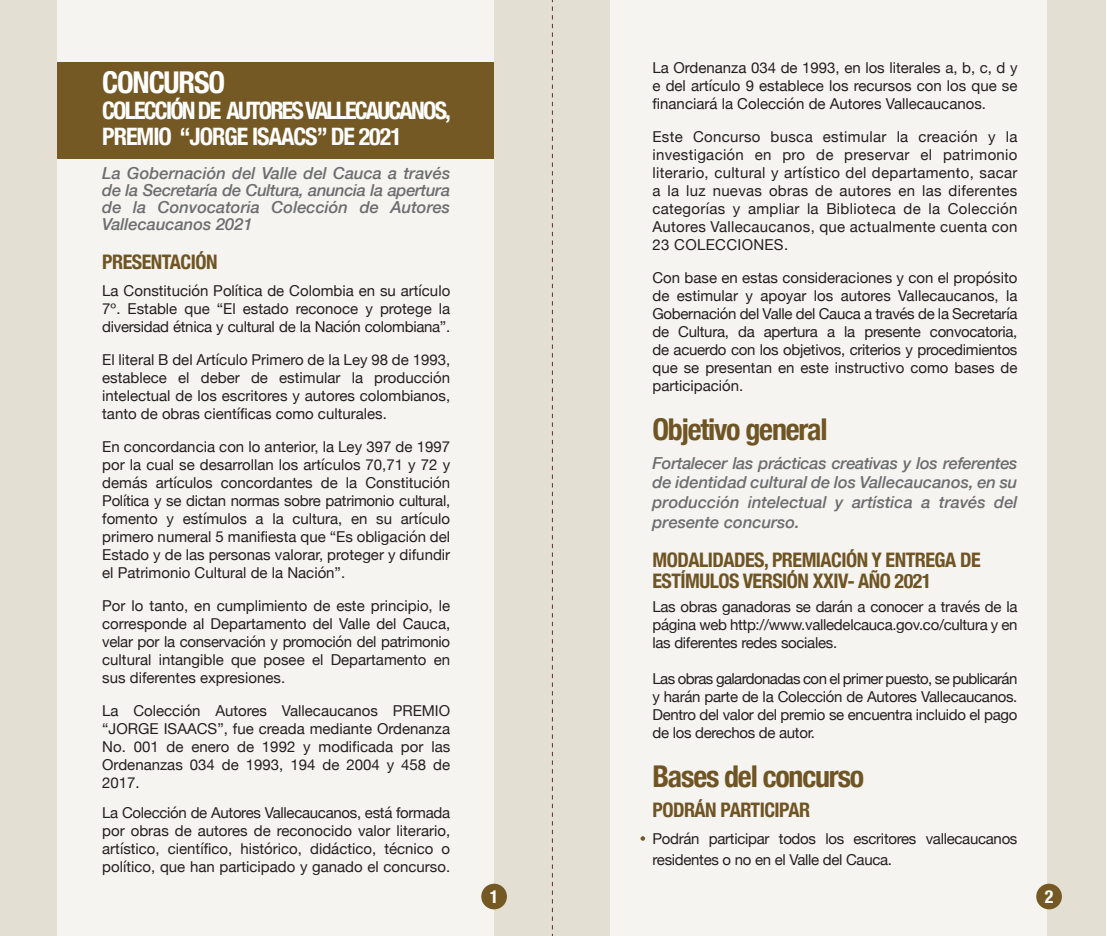
<style>
.page{position:relative;width:1107px;height:936px;background:#fff}
.page>*{position:absolute;margin:0;border:0;box-sizing:border-box;transform-origin:0 0}
.t1{font:700 condensed 30px "Helvetica Neue";letter-spacing:-.04em;color:#6f5524}
.t2{font:700 condensed 30px "Helvetica Neue";letter-spacing:-.04em;color:#fff}
.t3{font:700 condensed 24px/25.8px "Helvetica Neue";letter-spacing:-.075em;color:#fff}
.t4{font:700 condensed 19.95px/21px "Helvetica Neue";letter-spacing:-.025em;color:#6f5524}
.t5{font:700 condensed 18px "Helvetica Neue";color:#fff}
.t6{font:italic 500 16.5px/19.8px "Helvetica Neue";color:#6c6d70;text-align:justify}
.t7{font:15px/18px "Helvetica Neue";color:#231f20;text-align:justify}
.t8{font:15px/21px "Helvetica Neue";letter-spacing:-.02em;color:#231f20}
</style>
<div class="page">
<div style="left:0;top:0;width:1105px;height:935px;background:#e3dfd3"></div>
<div style="left:610px;top:0;width:437px;height:935px;background:#f6f4f1"></div>
<svg style="left:552px;top:0;width:1px;height:935px"></svg>
<div style="left:58px;top:0;width:436px;height:935px;background:#f6f4f1"></div>
<div style="left:58px;top:62px;width:436px;height:96px;background:#755924"></div>
<svg style="left:640px;top:836px;width:5px;height:4px"></svg>
<div style="left:481px;top:883px;width:26px;height:25px;background:#755924;border-radius:50%"></div>
<div style="left:1036px;top:883px;width:25px;height:25px;background:#755924;border-radius:50%"></div>
<h1 class="t2" style="left:102px;top:58px;width:124px">CONCURSO</h1>
<h2 class="t3" style="left:102px;top:96px;width:350px">COLECCIÓN DE AUTORES VALLECAUCANOS,<br>PREMIO “JORGE ISAACS” DE 2021</h2>
<p class="t6" style="left:102px;top:164px;width:349px;line-height:16.8px">La Gobernación del Valle del Cauca a través de la Secretaría de Cultura, anuncia la apertura de la Convocatoria Colección de Autores Vallecaucanos 2021</p>
<h3 class="t4" style="left:102px;top:249px;width:117px">PRESENTACIÓN</h3>
<p class="t7" style="left:102px;top:282px;width:349px">La Constitución Política de Colombia en su artículo 7º. Estable que “El estado reconoce y protege la diversidad étnica y cultural de la Nación colombiana”.</p>
<p class="t7" style="left:102px;top:351px;width:349px">El literal B del Artículo Primero de la Ley 98 de 1993, establece el deber de estimular la producción intelectual de los escritores y autores colombianos, tanto de obras científicas como culturales.</p>
<p class="t7" style="left:102px;top:438px;width:349px">En concordancia con lo anterior, la Ley 397 de 1997 por la cual se desarrollan los artículos 70,71 y 72 y demás artículos concordantes de la Constitución Política y se dictan normas sobre patrimonio cultural, fomento y estímulos a la cultura, en su artículo primero numeral 5 manifiesta que “Es obligación del Estado y de las personas valorar, proteger y difundir el Patrimonio Cultural de la Nación”.</p>
<p class="t7" style="left:102px;top:597px;width:349px">Por lo tanto, en cumplimiento de este principio, le corresponde al Departamento del Valle del Cauca, velar por la conservación y promoción del patrimonio cultural intangible que posee el Departamento en sus diferentes expresiones.</p>
<p class="t7" style="left:102px;top:702px;width:349px">La Colección Autores Vallecaucanos PREMIO “JORGE ISAACS”, fue creada mediante Ordenanza No. 001 de enero de 1992 y modificada por las Ordenanzas 034 de 1993, 194 de 2004 y 458 de 2017.</p>
<p class="t7" style="left:102px;top:804px;width:349px">La Colección de Autores Vallecaucanos, está formada por obras de autores de reconocido valor literario, artístico, científico, histórico, didáctico, técnico o político, que han participado y ganado el concurso.</p>
<p class="t7" style="left:652px;top:59px;width:366px">La Ordenanza 034 de 1993, en los literales a, b, c, d y e del artículo 9 establece los recursos con los que se financiará la Colección de Autores Vallecaucanos.</p>
<p class="t7" style="left:652px;top:128px;width:366px">Este Concurso busca estimular la creación y la investigación en pro de preservar el patrimonio literario, cultural y artístico del departamento, sacar a la luz nuevas obras de autores en las diferentes categorías y ampliar la Biblioteca de la Colección Autores Vallecaucanos, que actualmente cuenta con 23 COLECCIONES.</p>
<p class="t7" style="left:652px;top:269px;width:366px">Con base en estas consideraciones y con el propósito de estimular y apoyar los autores Vallecaucanos, la Gobernación del Valle del Cauca a través de la Secretaría de Cultura, da apertura a la presente convocatoria, de acuerdo con los objetivos, criterios y procedimientos que se presentan en este instructivo como bases de participación.</p>
<h1 class="t1" style="left:652px;top:404px;width:177px">Objetivo general</h1>
<p class="t6" style="left:652px;top:451px;width:366px">Fortalecer las prácticas creativas y los referentes de identidad cultural de los Vallecaucanos, en su producción intelectual y artística a través del presente concurso.</p>
<h3 class="t4" style="left:652px;top:548px;width:330px">MODALIDADES, PREMIACIÓN Y ENTREGA DE<br>ESTÍMULOS VERSIÓN XXIV- AÑO 2021</h3>
<p class="t7" style="left:652px;top:598px;width:366px">Las obras ganadoras se darán a conocer a través de la página web http://www.valledelcauca.gov.co/cultura y en las diferentes redes sociales.</p>
<p class="t7" style="left:652px;top:670px;width:366px">Las obras galardonadas con el primer puesto, se publicarán y harán parte de la Colección de Autores Vallecaucanos.<br>Dentro del valor del premio se encuentra incluido el pago de los derechos de autor.</p>
<h1 class="t1" style="left:652px;top:751px;width:213px">Bases del concurso</h1>
<h3 class="t4" style="left:652px;top:797px;width:159px">PODRÁN PARTICIPAR</h3>
<p class="t8" style="left:652px;top:828px;width:366px">Podrán participar todos los escritores vallecaucanos residentes o no en el Valle del Cauca.</p>
<p class="t5" style="left:490px;top:881px;width:10px">1</p>
<p class="t5" style="left:1044px;top:881px;width:10px">2</p>
</div>
